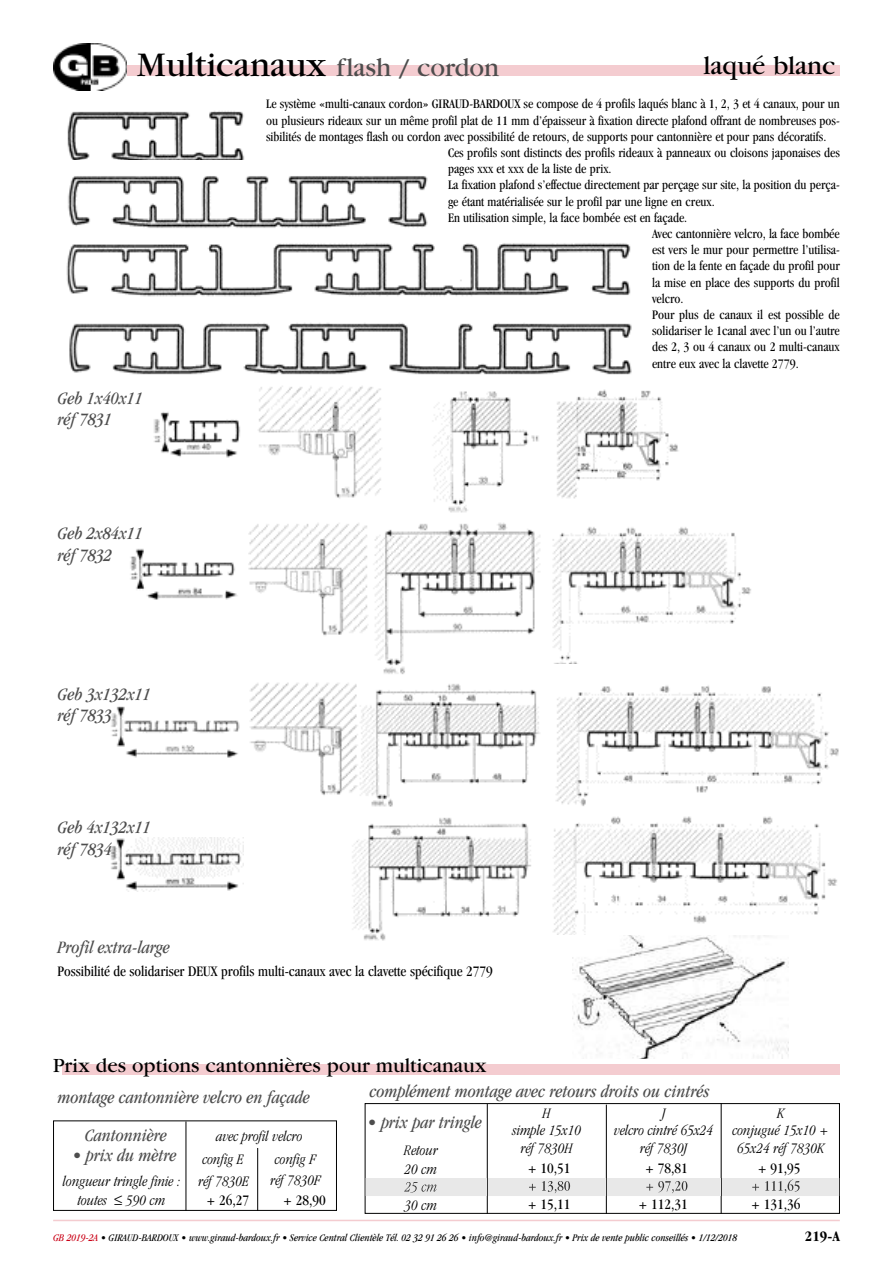
<style>
.page{position:relative;width:893px;height:1263px;background:#fff}
.page>*{position:absolute;margin:0;border:0;box-sizing:border-box;transform-origin:0 0}
.t1{font:27px "Garamond";color:#4d4d4d}
.t2{font:27px "Garamond";color:#000}
.t3{font:21px "Garamond";color:#000}
.t4{font:italic condensed 18px/21.6px "Garamond";color:#4d4d4d}
.t5{font:italic 300 condensed 15px/18px "Garamond";color:#000;text-align:center}
.t6{font:condensed 15px "Garamond";color:#000}
.t7{font:700 condensed 15px "Garamond";color:#000}
.t8{font:condensed 13.5px "Garamond";color:#000}
.t9{font:italic condensed 10.5px "Garamond";color:#000}
.s1{font-size:36px;color:#000}
.s2{color:#ca0016}
</style>
<div class="page">
<hr style="left:53px;top:1220px;width:787px;height:1px;background:#f4ccd0">
<div style="left:62px;top:65px;width:778px;height:11px;background:#f4ccd0"></div>
<img style="left:54px;top:43px;width:72px;height:48px">
<img style="left:258px;top:386px;width:281px;height:127px">
<img style="left:557px;top:389px;width:122px;height:110px">
<img style="left:154px;top:412px;width:87px;height:46px">
<img style="left:249px;top:523px;width:291px;height:152px">
<img style="left:552px;top:527px;width:199px;height:137px">
<img style="left:130px;top:548px;width:108px;height:52px">
<img style="left:250px;top:682px;width:290px;height:125px">
<img style="left:556px;top:685px;width:283px;height:121px">
<img style="left:111px;top:706px;width:129px;height:52px">
<img style="left:352px;top:817px;width:179px;height:124px">
<img style="left:553px;top:816px;width:284px;height:119px">
<img style="left:110px;top:837px;width:134px;height:54px">
<img style="left:574px;top:935px;width:214px;height:123px">
<img style="left:67px;top:111px;width:178px;height:49px">
<img style="left:69px;top:323px;width:563px;height:52px">
<img style="left:68px;top:176px;width:360px;height:52px">
<img style="left:66px;top:243px;width:565px;height:54px">
<div style="left:62px;top:1064px;width:778px;height:11px;background:#f4ccd0"></div>
<div style="left:365px;top:1103px;width:475px;height:111px;border:1px solid #000"></div>
<hr style="left:606px;top:1104px;width:1px;height:110px;background:#000">
<hr style="left:721px;top:1103px;width:1px;height:111px;background:#000">
<hr style="left:487px;top:1104px;width:1px;height:110px;background:#000">
<svg style="left:366px;top:1178px;width:474px;height:18px;background:#dfdfdf"></svg>
<div style="left:53px;top:1120px;width:284px;height:91px;border:1px solid #000"></div>
<hr style="left:257px;top:1148px;width:1px;height:63px;background:#000">
<hr style="left:186px;top:1121px;width:1px;height:90px;background:#000">
<h1 class="t1" style="left:137px;top:58px;width:364px"><span class="s1">Multicanaux</span> flash / cordon</h1>
<h1 class="t2" style="left:703px;top:56px;width:134px">laqué blanc</h1>
<p class="t8" style="left:266px;top:99px;width:575px">Le système «multi-canaux cordon» GIRAUD-BARDOUX se compose de 4 profils laqués blanc à 1, 2, 3 et 4 canaux, pour un</p>
<p class="t8" style="left:266px;top:115px;width:575px">ou plusieurs rideaux sur un même profil plat de 11 mm d’épaisseur à fixation directe plafond offrant de nombreuses pos-</p>
<p class="t8" style="left:266px;top:131px;width:562px">sibilités de montages flash ou cordon avec possibilité de retours, de supports pour cantonnière et pour pans décoratifs.</p>
<p class="t8" style="left:448px;top:147px;width:393px">Ces profils sont distincts des profils rideaux à panneaux ou cloisons japonaises des</p>
<p class="t8" style="left:448px;top:164px;width:165px">pages xxx et xxx de la liste de prix.</p>
<p class="t8" style="left:448px;top:180px;width:393px">La fixation plafond s’effectue directement par perçage sur site, la position du perça-</p>
<p class="t8" style="left:448px;top:196px;width:268px">ge étant matérialisée sur le profil par une ligne en creux.</p>
<p class="t8" style="left:448px;top:212px;width:241px">En utilisation simple, la face bombée est en façade.</p>
<p class="t8" style="left:652px;top:228px;width:189px">Avec cantonnière velcro, la face bombée</p>
<p class="t8" style="left:652px;top:245px;width:189px">est vers le mur pour permettre l’utilisa-</p>
<p class="t8" style="left:652px;top:261px;width:189px">tion de la fente en façade du profil pour</p>
<p class="t8" style="left:652px;top:277px;width:189px">la mise en place des supports du profil</p>
<p class="t8" style="left:652px;top:293px;width:33px">velcro.</p>
<p class="t8" style="left:652px;top:309px;width:189px">Pour plus de canaux il est possible de</p>
<p class="t8" style="left:652px;top:326px;width:189px">solidariser le 1canal avec l’un ou l’autre</p>
<p class="t8" style="left:652px;top:342px;width:189px">des 2, 3 ou 4 canaux ou 2 multi-canaux</p>
<p class="t8" style="left:652px;top:358px;width:148px">entre eux avec la clavette 2779.</p>
<h3 class="t4" style="left:57px;top:388px;width:87px">Geb 1x40x11 réf 7831</h3>
<h3 class="t4" style="left:57px;top:524px;width:87px">Geb 2x84x11 réf 7832</h3>
<h3 class="t4" style="left:57px;top:684px;width:95px">Geb 3x132x11 réf 7833</h3>
<h3 class="t4" style="left:57px;top:818px;width:95px">Geb 4x132x11 réf 7834</h3>
<h3 class="t4" style="left:57px;top:937px;width:114px">Profil extra-large</h3>
<p class="t6" style="left:57px;top:965px;width:437px">Possibilité de solidariser DEUX profils multi-canaux avec la clavette spécifique 2779</p>
<h2 class="t3" style="left:53px;top:1058px;width:435px">Prix des options cantonnières pour multicanaux</h2>
<h3 class="t4" style="left:57px;top:1088px;width:254px">montage cantonnière velcro en façade</h3>
<h3 class="t4" style="left:85px;top:1126px;width:83px">Cantonnière</h3>
<h3 class="t4" style="left:72px;top:1146px;width:106px">• prix du mètre</h3>
<p class="t5" style="left:63px;top:1173px;width:119px">longueur tringle finie :</p>
<p class="t5" style="left:216px;top:1128px;width:88px">avec profil velcro</p>
<p class="t5" style="left:275px;top:1151px;width:43px">config F</p>
<p class="t5" style="left:198px;top:1173px;width:52px">réf 7830E</p>
<p class="t5" style="left:271px;top:1173px;width:52px">réf 7830F</p>
<p class="t5" style="left:202px;top:1151px;width:43px">config E</p>
<p class="t5" style="left:78px;top:1192px;width:89px">toutes ≤ 590 cm</p>
<p class="t6" style="left:207px;top:1194px;width:44px">+ 26,27</p>
<p class="t6" style="left:283px;top:1194px;width:44px">+ 28,90</p>
<h3 class="t4" style="left:369px;top:1081px;width:342px">complément montage avec retours droits ou cintrés</h3>
<h3 class="t4" style="left:368px;top:1112px;width:116px">• prix par tringle</h3>
<p class="t5" style="left:404px;top:1142px;width:36px">Retour</p>
<p class="t5" style="left:404px;top:1161px;width:34px">20 cm</p>
<p class="t5" style="left:404px;top:1197px;width:34px">30 cm</p>
<p class="t5" style="left:543px;top:1105px;width:10px">H</p>
<p class="t5" style="left:662px;top:1105px;width:5px">J</p>
<p class="t5" style="left:777px;top:1106px;width:8px">K</p>
<p class="t5" style="left:512px;top:1122px;width:70px">simple 15x10 réf 7830H</p>
<p class="t5" style="left:614px;top:1122px;width:100px">velcro cintré 65x24 réf 7830J</p>
<p class="t5" style="left:732px;top:1122px;width:98px">conjugué 15x10 +<br>65x24 réf 7830K</p>
<p class="t6" style="left:528px;top:1162px;width:44px">+ 10,51</p>
<p class="t6" style="left:528px;top:1198px;width:44px">+ 15,11</p>
<p class="t6" style="left:645px;top:1162px;width:44px">+ 78,81</p>
<p class="t6" style="left:639px;top:1198px;width:51px">+ 112,31</p>
<p class="t6" style="left:758px;top:1162px;width:44px">+ 91,95</p>
<p class="t6" style="left:751px;top:1198px;width:51px">+ 131,36</p>
<p class="t9" style="left:53px;top:1233px;width:685px"><span class="s2">GB 2019-2A</span> • GIRAUD-BARDOUX • www.giraud-bardoux.fr • Service Central Clientèle Tél. 02 32 91 26 26 • info@giraud-bardoux.fr • Prix de vente public conseillés • 1/12/2018</p>
<p class="t7" style="left:805px;top:1231px;width:36px">219-A</p>
</div>
